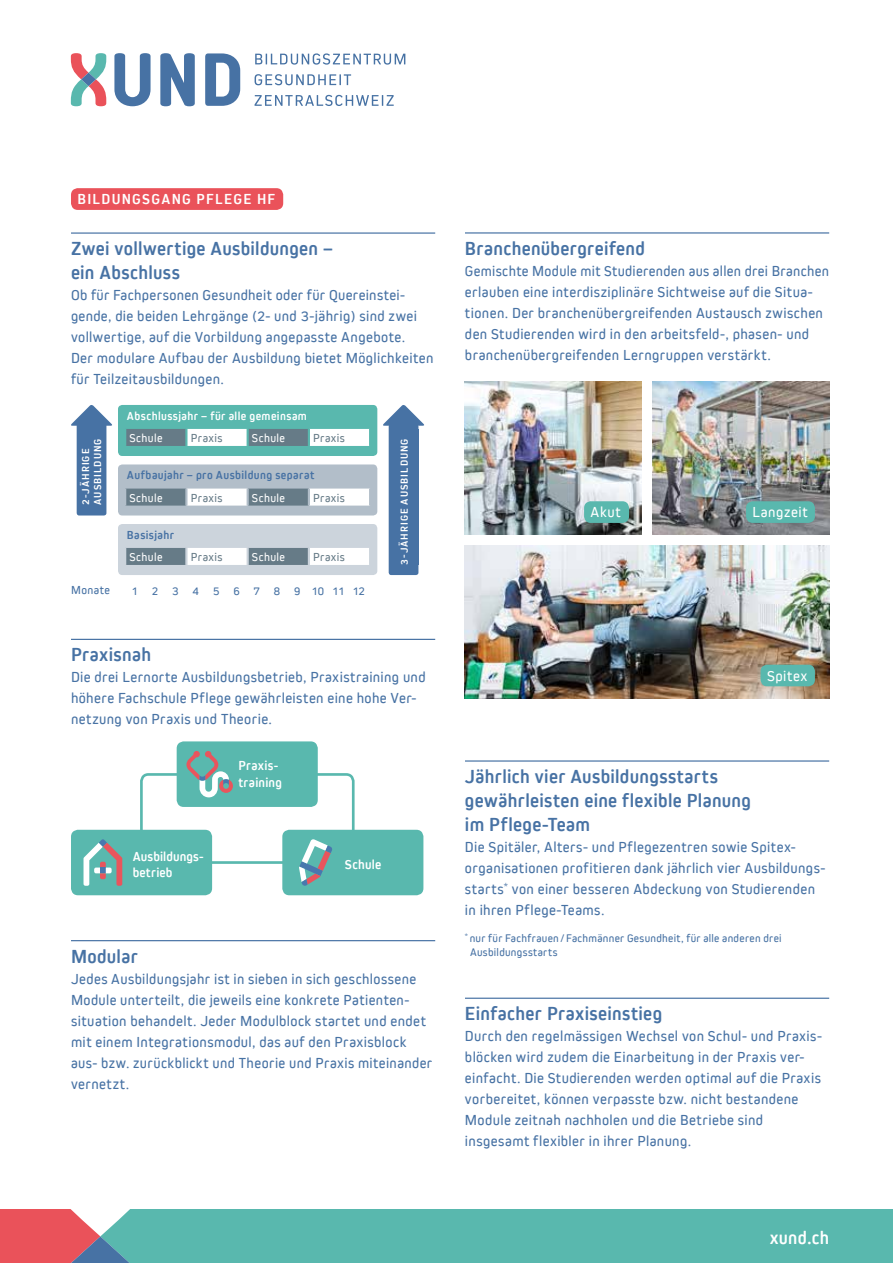
<style>
.page{position:relative;width:893px;height:1263px;background:#fff}
.page>*{position:absolute;margin:0;border:0;box-sizing:border-box;transform-origin:0 0}
.t1{font:700 19.5px/24px "Kiro";letter-spacing:.02em;color:#4772a4}
.t2{font:700 18.75px "Kiro";letter-spacing:.015em;color:#fff}
.t3{font:15px/21px "Kiro";letter-spacing:.025em;color:#4772a4}
.t4{font:700 15px "Kiro";letter-spacing:.085em;color:#fff}
.t5{font:15px "Kiro";letter-spacing:.04em;color:#fff}
.t6{font:700 13.5px/16.5px "Kiro";letter-spacing:.015em;color:#fff}
.t7{font:700 12px "Kiro";letter-spacing:.035em;color:#4772a4}
.t8{font:12px "Kiro";letter-spacing:.03em;color:#fff}
.t9{font:12px "Kiro";letter-spacing:.04em;color:#667b87}
.t10{font:700 12px "Kiro";letter-spacing:.035em;color:#fff}
.t11{font:12px "Kiro";letter-spacing:1.155em;color:#4772a4}
.t12{font:12px "Kiro";letter-spacing:.66em;color:#4772a4}
.t13{font:11.4px/13.6px "Kiro";letter-spacing:.025em;color:#4772a4}
.t14{font:700 10.5px/12px "Kiro";letter-spacing:.1em;color:#fff}
</style>
<div class="page">
<svg style="left:0;top:1210px;width:578px;height:53px"></svg>
<div style="left:578px;top:1210px;width:315px;height:53px;background:#59b8ae"></div>
<svg style="left:114px;top:53px;width:37px;height:53px"></svg>
<svg style="left:205px;top:53px;width:35px;height:53px"></svg>
<svg style="left:160px;top:53px;width:35px;height:53px"></svg>
<svg style="left:71px;top:53px;width:35px;height:53px"></svg>
<svg style="left:255px;top:53px;width:150px;height:12px"></svg>
<svg style="left:255px;top:74px;width:96px;height:11px"></svg>
<svg style="left:255px;top:95px;width:139px;height:11px"></svg>
<div style="left:71px;top:188px;width:212px;height:22px;background:#ea525a;border-radius:7px"></div>
<hr style="left:71px;top:232px;width:364px;height:2px;background:#4772a4">
<hr style="left:71px;top:639px;width:364px;height:1px;background:#4772a4">
<hr style="left:71px;top:940px;width:364px;height:1px;background:#4772a4">
<hr style="left:465px;top:232px;width:364px;height:2px;background:#4772a4">
<hr style="left:465px;top:760px;width:364px;height:2px;background:#4772a4">
<hr style="left:465px;top:998px;width:364px;height:1px;background:#4772a4">
<div style="left:118px;top:524px;width:259px;height:51px;background:#ccd4dc;border-radius:4px"></div>
<svg style="left:126px;top:548px;width:243px;height:17px"></svg>
<div style="left:118px;top:464px;width:259px;height:51px;background:#b2bec9;border-radius:4px"></div>
<svg style="left:125px;top:489px;width:245px;height:17px"></svg>
<div style="left:118px;top:405px;width:259px;height:51px;background:#59b8ae;border-radius:4px"></div>
<svg style="left:126px;top:429px;width:244px;height:17px"></svg>
<svg style="left:71px;top:405px;width:41px;height:21px"></svg>
<div style="left:77px;top:422px;width:29px;height:93px;background:#4772a4;border-radius:3px"></div>
<div style="left:389px;top:424px;width:29px;height:151px;background:#4772a4;border-radius:3px"></div>
<svg style="left:383px;top:405px;width:41px;height:21px"></svg>
<hr style="left:200px;top:861px;width:97px;height:3px;background:#59b8ae">
<div style="left:177px;top:741px;width:141px;height:66px;background:#59b8ae;border-radius:7px"></div>
<svg style="left:139px;top:751px;width:94px;height:102px"></svg>
<div style="left:282px;top:830px;width:141px;height:65px;background:#59b8ae;border-radius:7px"></div>
<svg style="left:289px;top:772px;width:67px;height:114px"></svg>
<div style="left:71px;top:830px;width:141px;height:65px;background:#59b8ae;border-radius:7px"></div>
<svg style="left:84px;top:839px;width:38px;height:47px"></svg>
<img style="left:465px;top:545px;width:364px;height:153px">
<img style="left:653px;top:382px;width:176px;height:153px">
<img style="left:465px;top:382px;width:177px;height:153px">
<div style="left:760px;top:665px;width:55px;height:21px;background:#59b8ae;border-radius:7px"></div>
<div style="left:746px;top:501px;width:69px;height:22px;background:#59b8ae;border-radius:7px"></div>
<div style="left:584px;top:501px;width:45px;height:22px;background:#59b8ae;border-radius:7px"></div>
<p class="t4" style="left:78px;top:190px;width:199px">BILDUNGSGANG PFLEGE HF</p>
<h1 class="t1" style="left:71px;top:236px;width:263px">Zwei vollwertige Ausbildungen – ein Abschluss</h1>
<p class="t3" style="left:71px;top:284px;width:364px">Ob für Fachpersonen Gesundheit oder für Quereinstei&shy;gende, die beiden Lehrgänge (2- und 3-jährig) sind zwei vollwertige, auf die Vorbildung angepasste Angebote.<br>Der modulare Aufbau der Ausbildung bietet Möglichkeiten für Teilzeitausbildungen.</p>
<p class="t10" style="left:127px;top:409px;width:181px">Abschlussjahr – für alle gemeinsam</p>
<p class="t8" style="left:129px;top:431px;width:35px">Schule</p>
<p class="t9" style="left:191px;top:431px;width:33px">Praxis</p>
<p class="t8" style="left:252px;top:431px;width:35px">Schule</p>
<p class="t9" style="left:313px;top:431px;width:33px">Praxis</p>
<p class="t14" style="left:80px;top:505px;width:68px;rotate:-90deg">2-JÄHRIGE<br>AUSBILDUNG</p>
<p class="t14" style="left:398px;top:565px;width:128px;rotate:-90deg">3-JÄHRIGE AUSBILDUNG</p>
<p class="t7" style="left:127px;top:468px;width:189px">Aufbaujahr – pro Ausbildung separat</p>
<p class="t8" style="left:129px;top:491px;width:35px">Schule</p>
<p class="t9" style="left:191px;top:491px;width:33px">Praxis</p>
<p class="t8" style="left:252px;top:491px;width:35px">Schule</p>
<p class="t9" style="left:313px;top:491px;width:33px">Praxis</p>
<p class="t7" style="left:127px;top:528px;width:49px">Basisjahr</p>
<p class="t8" style="left:129px;top:550px;width:35px">Schule</p>
<p class="t9" style="left:191px;top:550px;width:33px">Praxis</p>
<p class="t8" style="left:252px;top:550px;width:35px">Schule</p>
<p class="t9" style="left:313px;top:550px;width:33px">Praxis</p>
<p class="t12" style="left:71px;top:583px;width:40px">Monate</p>
<p class="t11" style="left:131px;top:584px;width:235px">123456789101112</p>
<h1 class="t1" style="left:71px;top:643px;width:82px">Praxisnah</h1>
<p class="t3" style="left:71px;top:666px;width:356px">Die drei Lernorte Ausbildungsbetrieb, Praxistraining und höhere Fachschule Pflege gewährleisten eine hohe Ver&shy;netzung von Praxis und Theorie.</p>
<p class="t6" style="left:133px;top:848px;width:73px">Ausbildungs&shy;betrieb</p>
<p class="t6" style="left:238px;top:757px;width:45px">Praxis&shy;training</p>
<p class="t6" style="left:345px;top:856px;width:38px">Schule</p>
<h1 class="t1" style="left:71px;top:944px;width:68px">Modular</h1>
<p class="t3" style="left:71px;top:968px;width:363px">Jedes Ausbildungsjahr ist in sieben in sich geschlossene Module unterteilt, die jeweils eine konkrete Patienten&shy;situation behandelt. Jeder Modulblock startet und endet mit einem Integrationsmodul, das auf den Praxisblock aus- bzw. zurückblickt und Theorie und Praxis miteinander vernetzt.</p>
<h1 class="t1" style="left:465px;top:236px;width:182px">Branchenübergreifend</h1>
<p class="t3" style="left:465px;top:260px;width:366px">Gemischte Module mit Studierenden aus allen drei Branchen erlauben eine interdisziplinäre Sichtweise auf die Situa&shy;tionen. Der branchenübergreifenden Austausch zwischen den Studierenden wird in den arbeitsfeld-, phasen- und branchenübergreifenden Lerngruppen verstärkt.</p>
<p class="t5" style="left:591px;top:504px;width:32px">Akut</p>
<p class="t5" style="left:753px;top:504px;width:57px">Langzeit</p>
<p class="t5" style="left:767px;top:667px;width:42px">Spitex</p>
<h1 class="t1" style="left:465px;top:764px;width:288px">Jährlich vier Ausbildungsstarts gewährleisten eine flexible Planung im Pflege-Team</h1>
<p class="t3" style="left:465px;top:836px;width:362px">Die Spitäler, Alters- und Pflegezentren sowie Spitex&shy;organisationen profitieren dank jährlich vier Ausbildungs&shy;starts<sup>*</sup> von einer besseren Abdeckung von Studierenden in ihren Pflege-Teams.</p>
<p class="t13" style="left:470px;top:931px;width:313px;text-indent:-5px"><sup>*</sup> nur für Fachfrauen / Fachmänner Gesundheit, für alle anderen drei<br>Ausbildungsstarts</p>
<h1 class="t1" style="left:465px;top:1001px;width:199px">Einfacher Praxiseinstieg</h1>
<p class="t3" style="left:465px;top:1025px;width:359px">Durch den regelmässigen Wechsel von Schul- und Praxis&shy;blöcken wird zudem die Einarbeitung in der Praxis ver&shy;einfacht. Die Studierenden werden optimal auf die Praxis vorbereitet, können verpasste bzw. nicht bestandene Module zeitnah nachholen und die Betriebe sind insgesamt flexibler in ihrer Planung.</p>
<p class="t2" style="left:770px;top:1226px;width:61px">xund.ch</p>
</div>
